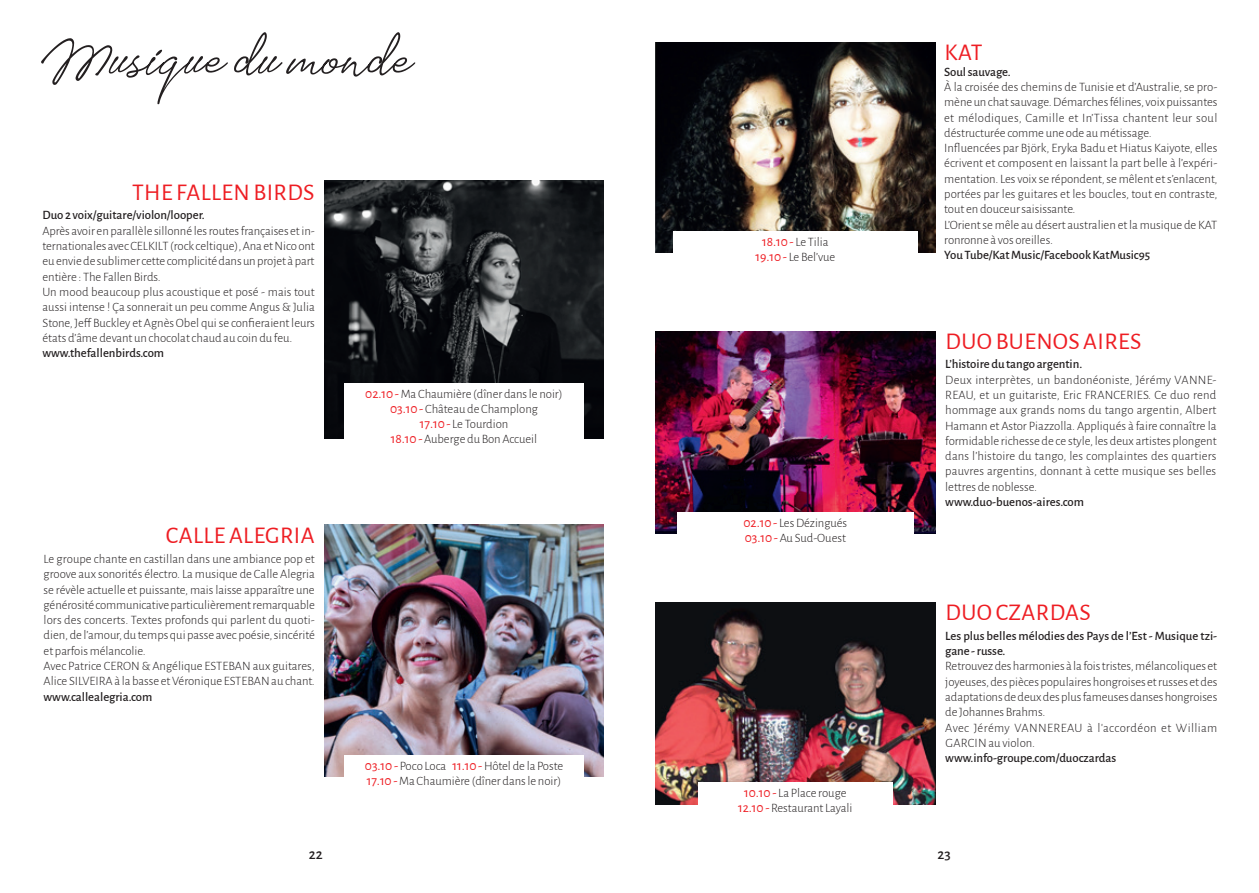
<style>
.page{position:relative;width:1259px;height:893px;background:#fff}
.page>*{position:absolute;margin:0;border:0;box-sizing:border-box;transform-origin:0 0}
.t1{font:24px "Alegreya Sans";letter-spacing:.015em;color:#ee1d23}
.t2{font:500 15px "Alegreya Sans";color:#231f20}
.t3{font:300 12.75px/15.3px "Alegreya Sans";letter-spacing:-.005em;color:#231f20}
.t4{font:500 12.75px/15.3px "Alegreya Sans";letter-spacing:-.005em;color:#231f20}
.s1{font-weight:400;font-size:13.5px;color:#ee1d23}
</style>
<div class="page">
<svg style="left:41px;top:32px;width:374px;height:72px"></svg>
<img style="left:655px;top:43px;width:280px;height:210px">
<img style="left:324px;top:181px;width:280px;height:257px">
<img style="left:324px;top:524px;width:280px;height:252px">
<div style="left:344px;top:754px;width:240px;height:62px;background:#fff"></div>
<div style="left:344px;top:383px;width:240px;height:74px;background:#fff"></div>
<div style="left:673px;top:231px;width:245px;height:62px;background:#fff"></div>
<img style="left:655px;top:602px;width:280px;height:202px">
<img style="left:655px;top:331px;width:280px;height:202px">
<div style="left:677px;top:512px;width:236px;height:62px;background:#fff"></div>
<div style="left:698px;top:782px;width:194px;height:34px;background:#fff"></div>
<h1 class="t1" style="left:132px;top:176px;width:184px">THE FALLEN BIRDS</h1>
<p class="t4" style="left:43px;top:207px;width:164px">Duo 2 voix/guitare/violon/looper.</p>
<p class="t3" style="left:43px;top:223px;width:274px">Après avoir en parallèle sillonné les routes françaises et in&shy;ternationales avec CELKILT (rock celtique), Ana et Nico ont eu envie de sublimer cette complicité dans un projet à part entière : The Fallen Birds.<br>Un mood beaucoup plus acoustique et posé - mais tout aussi intense ! Ça sonnerait un peu comme Angus &amp; Julia Stone, Jeff Buckley et Agnès Obel qui se confieraient leurs états d’âme devant un chocolat chaud au coin du feu.</p>
<p class="t4" style="left:43px;top:345px;width:123px">www.thefallenbirds.com</p>
<h1 class="t1" style="left:166px;top:519px;width:150px">CALLE ALEGRIA</h1>
<p class="t3" style="left:44px;top:551px;width:273px">Le groupe chante en castillan dans une ambiance pop et groove aux sonorités électro. La musique de Calle Alegria se révèle actuelle et puissante, mais laisse apparaître une générosité communicative particulièrement remarquable lors des concerts. Textes profonds qui parlent du quoti&shy;dien, de l’amour, du temps qui passe avec poésie, sincérité et parfois mélancolie.<br>Avec Patrice CERON &amp; Angélique ESTEBAN aux guitares, Alice SILVEIRA à la basse et Véronique ESTEBAN au chant.</p>
<p class="t4" style="left:44px;top:688px;width:110px">www.callealegria.com</p>
<p class="t3" style="left:365px;top:386px;width:199px;text-align:center"><span class="s1">02.10 -</span> Ma Chaumière (dîner dans le noir)<br><span class="s1">03.10 -</span> Château de Champlong<br><span class="s1">17.10 -</span> Le Tourdion<br><span class="s1">18.10 -</span> Auberge du Bon Accueil</p>
<p class="t3" style="left:365px;top:757px;width:200px"><span class="s1">03.10 -</span> Poco Loca <span class="s1">11.10 -</span> Hôtel de la Poste<br><span class="s1">17.10 -</span> Ma Chaumière (dîner dans le noir)</p>
<p class="t3" style="left:755px;top:234px;width:81px;text-align:center"><span class="s1">18.10 -</span> Le Tilia<br><span class="s1">19.10 -</span> Le Bel’vue</p>
<p class="t3" style="left:743px;top:515px;width:105px"><span class="s1">02.10 -</span> Les Dézingués<br><span class="s1">03.10 -</span> Au Sud-Ouest</p>
<p class="t3" style="left:738px;top:785px;width:116px;text-align:center"><span class="s1">10.10 -</span> La Place rouge<br><span class="s1">12.10 -</span> Restaurant Layali</p>
<h1 class="t1" style="left:944px;top:36px;width:40px">KAT</h1>
<p class="t4" style="left:944px;top:63px;width:68px">Soul sauvage.</p>
<p class="t3" style="left:944px;top:79px;width:275px">À la croisée des chemins de Tunisie et d’Australie, se pro&shy;mène un chat sauvage. Démarches félines, voix puissantes et mélodiques, Camille et In’Tissa chantent leur soul déstructurée comme une ode au métissage.<br>Influencées par Björk, Eryka Badu et Hiatus Kaiyote, elles écrivent et composent en laissant la part belle à l’expéri&shy;mentation. Les voix se répondent, se mêlent et s’enlacent, portées par les guitares et les boucles, tout en contraste, tout en douceur saisissante.<br>L’Orient se mêle au désert australien et la musique de KAT ronronne à vos oreilles.</p>
<p class="t4" style="left:944px;top:247px;width:207px">You Tube/Kat Music/Facebook KatMusic95</p>
<h1 class="t1" style="left:945px;top:324px;width:197px">DUO BUENOS AIRES</h1>
<p class="t4" style="left:945px;top:356px;width:138px">L’histoire du tango argentin.</p>
<p class="t3" style="left:945px;top:371px;width:273px;text-align:justify">Deux interprètes, un bandonéoniste, Jérémy VANNE-REAU, et un guitariste, Eric FRANCERIES. Ce duo rend hommage aux grands noms du tango argentin, Albert Hamann et Astor Piazzolla. Appliqués à faire connaître la formidable richesse de ce style, les deux artistes plongent dans l’histoire du tango, les complaintes des quartiers pauvres argentins, donnant à cette musique ses belles lettres de noblesse.</p>
<p class="t4" style="left:945px;top:493px;width:140px">www.duo-buenos-aires.com</p>
<h1 class="t1" style="left:945px;top:596px;width:147px">DUO CZARDAS</h1>
<p class="t4" style="left:945px;top:627px;width:273px">Les plus belles mélodies des Pays de l’Est - Musique tzi&shy;gane - russe.</p>
<p class="t3" style="left:945px;top:658px;width:273px">Retrouvez des harmonies à la fois tristes, mélancoliques et joyeuses, des pièces populaires hongroises et russes et des adaptations de deux des plus fameuses danses hongroises de Johannes Brahms.<br>Avec Jérémy VANNEREAU à l'accordéon et William GARCIN au violon.</p>
<p class="t4" style="left:945px;top:750px;width:172px">www.info-groupe.com/duoczardas</p>
<p class="t2" style="left:309px;top:844px;width:15px">22</p>
<p class="t2" style="left:937px;top:844px;width:15px">23</p>
</div>
